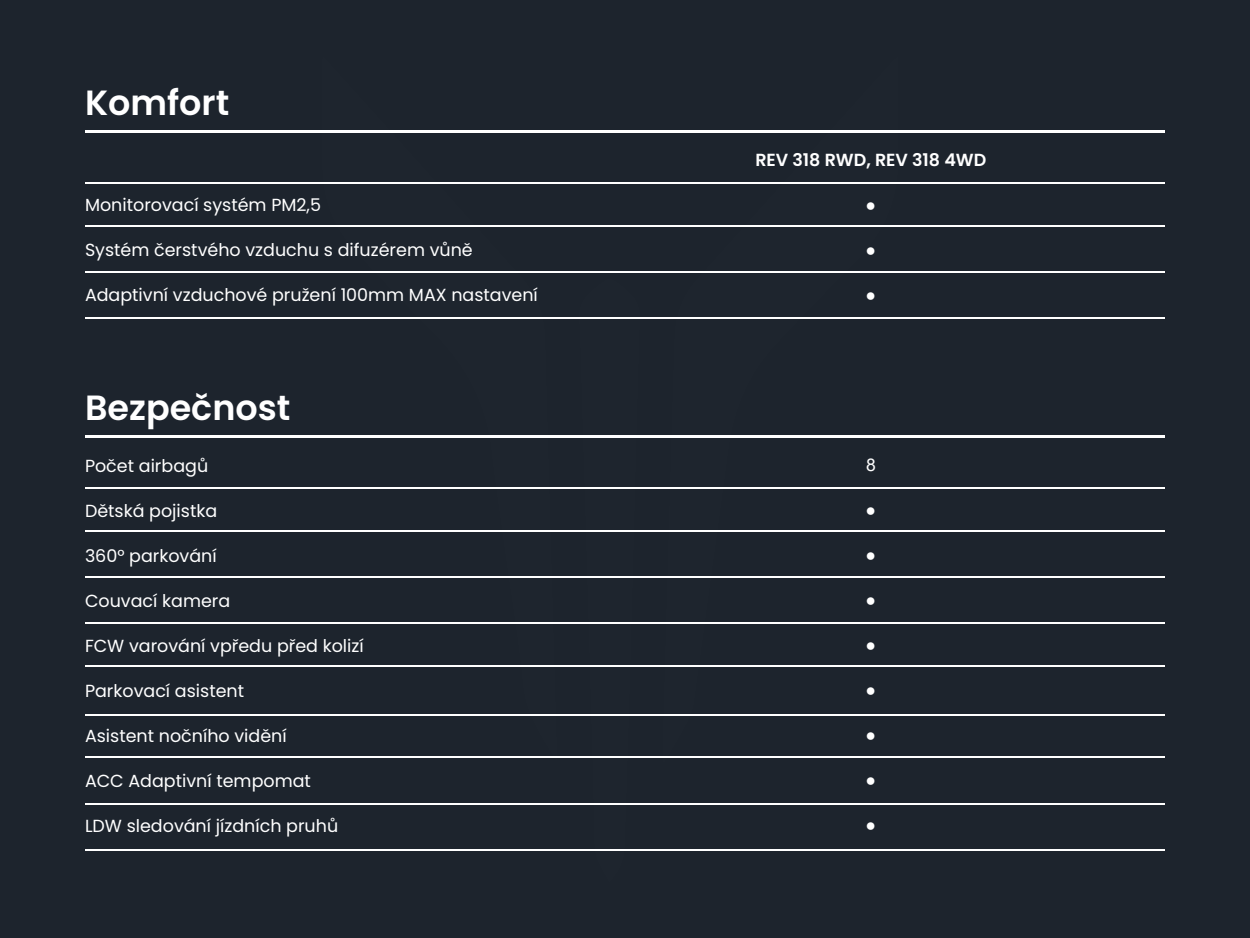
<style>
.page{position:relative;width:1250px;height:938px;background:#1d242d}
.page>*{position:absolute;margin:0;border:0;box-sizing:border-box;transform-origin:0 0}
.t1{font:600 35px "Poppins";color:#fff}
.t2{font:17.5px "Poppins";color:#fff}
.t3{font:600 17.5px "Poppins";color:#fff}
.t4{font:17.5px "Arial";color:#fff}
</style>
<div class="page">
<svg style="left:662px;top:132px;width:237px;height:584px"></svg>
<svg style="left:321px;top:132px;width:236px;height:584px"></svg>
<svg style="left:579px;top:317px;width:61px;height:534px"></svg>
<hr style="left:85px;top:130px;width:1080px;height:2px;background:#fff">
<hr style="left:85px;top:182px;width:1080px;height:2px;background:#fff">
<hr style="left:85px;top:225px;width:1080px;height:1px;background:#fff">
<hr style="left:85px;top:271px;width:1080px;height:1px;background:#fff">
<hr style="left:85px;top:318px;width:1080px;height:1px;background:#fff">
<hr style="left:85px;top:435px;width:1080px;height:3px;background:#fff">
<hr style="left:85px;top:488px;width:1080px;height:1px;background:#fff">
<hr style="left:85px;top:530px;width:1080px;height:1px;background:#fff">
<hr style="left:85px;top:576px;width:1080px;height:2px;background:#fff">
<hr style="left:85px;top:622px;width:1080px;height:2px;background:#fff">
<hr style="left:85px;top:665px;width:1080px;height:1px;background:#fff">
<hr style="left:85px;top:714px;width:1080px;height:1px;background:#fff">
<hr style="left:85px;top:756px;width:1080px;height:2px;background:#fff">
<hr style="left:85px;top:802px;width:1080px;height:2px;background:#fff">
<hr style="left:85px;top:849px;width:1080px;height:1px;background:#fff">
<h1 class="t1" style="left:85px;top:82px;width:146px">Komfort</h1>
<p class="t2" style="left:85px;top:195px;width:238px">Monitorovací systém PM2,5</p>
<p class="t2" style="left:85px;top:240px;width:389px">Systém čerstvého vzduchu s difuzérem vůně</p>
<p class="t2" style="left:85px;top:285px;width:454px">Adaptivní vzduchové pružení 100mm MAX nastavení</p>
<h1 class="t1" style="left:85px;top:387px;width:207px">Bezpečnost</h1>
<p class="t2" style="left:85px;top:455px;width:125px">Počet airbagů</p>
<p class="t2" style="left:85px;top:500px;width:134px">Dětská pojistka</p>
<p class="t2" style="left:85px;top:545px;width:133px">360° parkování</p>
<p class="t2" style="left:85px;top:590px;width:147px">Couvací kamera</p>
<p class="t2" style="left:85px;top:635px;width:280px">FCW varování vpředu před kolizí</p>
<p class="t2" style="left:85px;top:680px;width:161px">Parkovací asistent</p>
<p class="t2" style="left:85px;top:725px;width:203px">Asistent nočního vidění</p>
<p class="t2" style="left:85px;top:770px;width:227px">ACC Adaptivní tempomat</p>
<p class="t2" style="left:85px;top:815px;width:255px">LDW sledování jízdních pruhů</p>
<p class="t3" style="left:755px;top:149px;width:233px">REV 318 RWD, REV 318 4WD</p>
<p class="t4" style="left:866px;top:192px;width:12px">●</p>
<p class="t4" style="left:866px;top:237px;width:12px">●</p>
<p class="t4" style="left:866px;top:282px;width:12px">●</p>
<p class="t4" style="left:866px;top:452px;width:11px">8</p>
<p class="t4" style="left:866px;top:497px;width:12px">●</p>
<p class="t4" style="left:866px;top:542px;width:12px">●</p>
<p class="t4" style="left:866px;top:587px;width:12px">●</p>
<p class="t4" style="left:866px;top:632px;width:12px">●</p>
<p class="t4" style="left:866px;top:677px;width:12px">●</p>
<p class="t4" style="left:866px;top:722px;width:12px">●</p>
<p class="t4" style="left:866px;top:767px;width:12px">●</p>
<p class="t4" style="left:866px;top:812px;width:12px">●</p>
</div>
